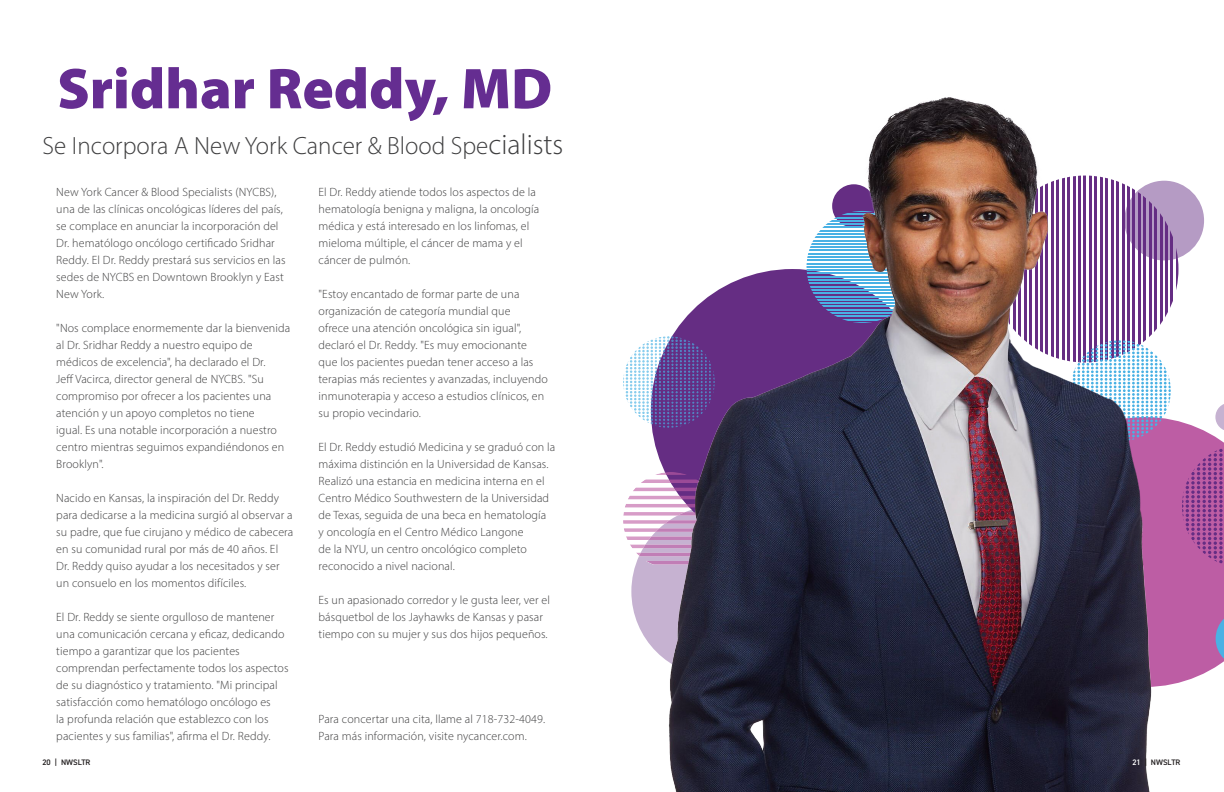
<style>
.page{position:relative;width:1224px;height:792px;background:#fff}
.page>*{position:absolute;margin:0;border:0;box-sizing:border-box;transform-origin:0 0}
.t1{font:900 58px "Myriad Pro";color:#652d91}
.t2{font:300 25px "Myriad Pro";color:#3e3e3f}
.t3{font:300 12px/17px "Myriad Pro";letter-spacing:.01em;color:#3e3e3f}
.t4{font:600 8px "DIN2014";color:#231f20}
.s1{font-size:29px}
.s2{color:#fff}
</style>
<div class="page">
<svg style="left:1190px;top:424px;width:34px;height:256px;background:#c470ae"></svg>
<div style="left:1124px;top:181px;width:80px;height:79px;background:#b59bc4;border-radius:50%"></div>
<svg style="left:1215px;top:404px;width:9px;height:27px"></svg>
<svg style="left:623px;top:480px;width:22px;height:158px"></svg>
<svg style="left:623px;top:343px;width:22px;height:78px"></svg>
<svg style="left:1190px;top:447px;width:33px;height:119px;background:#a44f9a"></svg>
<svg style="left:1216px;top:610px;width:8px;height:57px"></svg>
<img style="left:645px;top:97px;width:545px;height:695px">
<p class="t1" style="left:57px;top:50px;width:497px">Sridhar Reddy, MD</p>
<p class="t2" style="left:42px;top:131px;width:522px">Se Incorpora A New York Cancer &amp; Blood Spe<span class="s1">cialists</span></p>
<p class="t3" style="left:56px;top:183px;width:231px">New York Cancer &amp; Blood Specialists (NYCBS), una de las clínicas oncológicas líderes del país, se complace en anunciar la incorporación del Dr. hematólogo oncólogo certificado Sridhar Reddy. El Dr. Reddy prestará sus servicios en las sedes de NYCBS en Downtown Brooklyn y East New York.</p>
<p class="t3" style="left:56px;top:319px;width:235px">"Nos complace enormemente dar la bienvenida al Dr. Sridhar Reddy a nuestro equipo de médicos de excelencia", ha declarado el Dr.<br>Jeff Vacirca, director general de NYCBS. "Su compromiso por ofrecer a los pacientes una atención y un apoyo completos no tiene<br>igual. Es una notable incorporación a nuestro centro mientras seguimos expandiéndonos en Brooklyn".</p>
<p class="t3" style="left:56px;top:489px;width:239px">Nacido en Kansas, la inspiración del Dr. Reddy para dedicarse a la medicina surgió al observar a su padre, que fue cirujano y médico de cabecera en su comunidad rural por más de 40 años. El Dr. Reddy quiso ayudar a los necesitados y ser un consuelo en los momentos difíciles.</p>
<p class="t3" style="left:56px;top:608px;width:234px">El Dr. Reddy se siente orgulloso de mantener una comunicación cercana y eficaz, dedicando tiempo a garantizar que los pacientes comprendan perfectamente todos los aspectos de su diagnóstico y tratamiento. "Mi principal satisfacción como hematólogo oncólogo es<br>la profunda relación que establezco con los pacientes y sus familias", afirma el Dr. Reddy.</p>
<p class="t3" style="left:319px;top:183px;width:222px">El Dr. Reddy atiende todos los aspectos de la hematología benigna y maligna, la oncología médica y está interesado en los linfomas, el mieloma múltiple, el cáncer de mama y el cáncer de pulmón.</p>
<p class="t3" style="left:319px;top:285px;width:231px">"Estoy encantado de formar parte de una organización de categoría mundial que<br>ofrece una atención oncológica sin igual", declaró el Dr. Reddy. "Es muy emocionante que los pacientes puedan tener acceso a las terapias más recientes y avanzadas, incluyendo inmunoterapia y acceso a estudios clínicos, en su propio vecindario.</p>
<p class="t3" style="left:319px;top:438px;width:238px">El Dr. Reddy estudió Medicina y se graduó con la máxima distinción en la Universidad de Kansas.<br>Realizó una estancia en medicina interna en el Centro Médico Southwestern de la Universidad de Texas, seguida de una beca en hematología<br>y oncología en el Centro Médico Langone<br>de la NYU, un centro oncológico completo reconocido a nivel nacional.</p>
<p class="t3" style="left:319px;top:591px;width:233px">Es un apasionado corredor y le gusta leer, ver el básquetbol de los Jayhawks de Kansas y pasar tiempo con su mujer y sus dos hijos pequeños.</p>
<p class="t3" style="left:319px;top:710px;width:228px">Para concertar una cita, llame al 718-732-4049.<br>Para más información, visite nycancer.com.</p>
<p class="t4" style="left:42px;top:757px;width:50px">20 | NWSLTR</p>
<p class="t4" style="left:1132px;top:757px;width:50px"><span class="s2">21</span> | NWSLTR</p>
</div>
